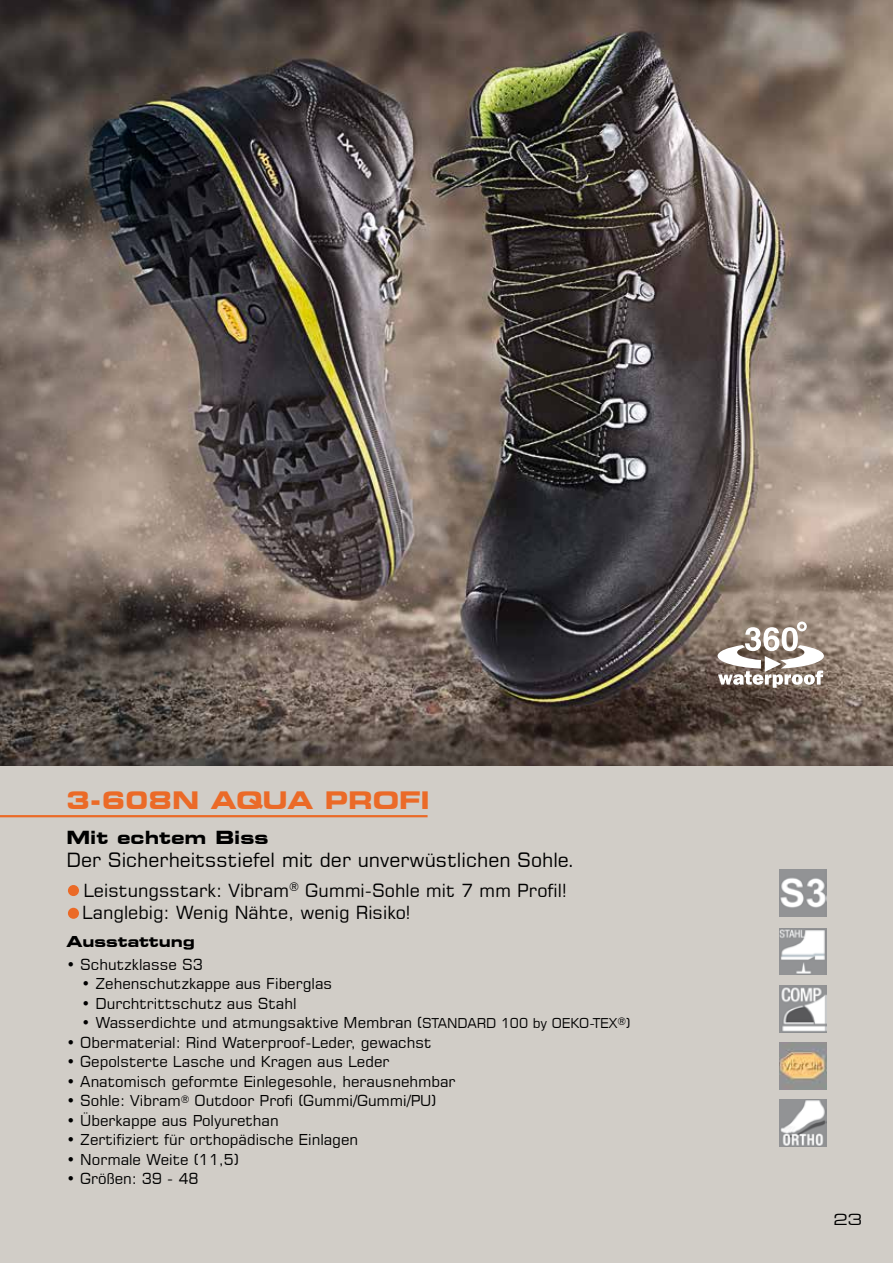
<style>
.page{position:relative;width:893px;height:1263px;background:#fff}
.page>*{position:absolute;margin:0;border:0;box-sizing:border-box;transform-origin:0 0}
.t1{font:700 expanded 24px "Square 721 BT";color:#eb6a27}
.t2{font:19.5px "Square 721 BT";color:#000}
.t3{font:18px/22.5px "Square 721 BT";color:#000}
.t4{font:700 expanded 18px "Square 721 BT";color:#000}
.t5{font:15px "Square 721 BT";color:#000}
.t6{font:700 expanded 15px "Square 721 BT";color:#000}
.t7{font:expanded 15px "Square 721 BT";color:#000}
.s1{font-size:13.5px}
</style>
<div class="page">
<div style="left:0;top:759px;width:893px;height:504px;background:#d1cdc7"></div>
<img style="left:0;top:0;width:893px;height:765px">
<img style="left:779px;top:870px;width:47px;height:46px">
<img style="left:779px;top:928px;width:47px;height:47px">
<img style="left:779px;top:985px;width:47px;height:47px">
<img style="left:780px;top:1100px;width:46px;height:46px">
<svg style="left:718px;top:621px;width:106px;height:67px"></svg>
<img style="left:779px;top:1042px;width:47px;height:47px">
<hr style="left:0;top:815px;width:428px;height:2px;background:#eb6a27">
<div style="left:68px;top:885px;width:11px;height:11px;background:#eb6a27;border-radius:50%"></div>
<div style="left:68px;top:908px;width:11px;height:11px;background:#eb6a27;border-radius:50%"></div>
<h1 class="t1" style="left:66px;top:786px;width:365px">3-608N AQUA PROFI</h1>
<p class="t4" style="left:66px;top:827px;width:203px">Mit echtem Biss</p>
<h2 class="t2" style="left:66px;top:847px;width:511px">Der Sicherheitsstiefel mit der unverwüstlichen Sohle.</h2>
<p class="t3" style="left:82px;top:879px;width:486px">Leistungsstark: Vibram<sup>®</sup> Gummi-Sohle mit 7 mm Profil!<br>Langlebig: Wenig Nähte, wenig Risiko!</p>
<p class="t6" style="left:66px;top:933px;width:130px">Ausstattung</p>
<p class="t5" style="left:66px;top:955px;width:138px">• Schutzklasse S3</p>
<p class="t5" style="left:82px;top:974px;width:252px">• Zehenschutzkappe aus Fiberglas</p>
<p class="t5" style="left:82px;top:994px;width:217px">• Durchtrittschutz aus Stahl</p>
<p class="t5" style="left:82px;top:1013px;width:550px">• Wasserdichte und atmungsaktive Membran (<span class="s1">STANDARD 100 by OEKO-TEX</span><sup>®</sup><span class="s1">)</span></p>
<p class="t5" style="left:66px;top:1033px;width:367px">• Obermaterial: Rind Waterproof-Leder, gewachst</p>
<p class="t5" style="left:66px;top:1052px;width:325px">• Gepolsterte Lasche und Kragen aus Leder</p>
<p class="t5" style="left:66px;top:1072px;width:391px">• Anatomisch geformte Einlegesohle, herausnehmbar</p>
<p class="t5" style="left:66px;top:1091px;width:371px">• Sohle: Vibram<sup>®</sup> Outdoor Profi (Gummi/Gummi/PU)</p>
<p class="t5" style="left:66px;top:1111px;width:214px">• Überkappe aus Polyurethan</p>
<p class="t5" style="left:66px;top:1130px;width:293px">• Zertifiziert für orthopädische Einlagen</p>
<p class="t5" style="left:66px;top:1150px;width:174px">• Normale Weite (11,5)</p>
<p class="t5" style="left:66px;top:1169px;width:134px">• Größen: 39 - 48</p>
<p class="t7" style="left:833px;top:1210px;width:30px">23</p>
</div>
